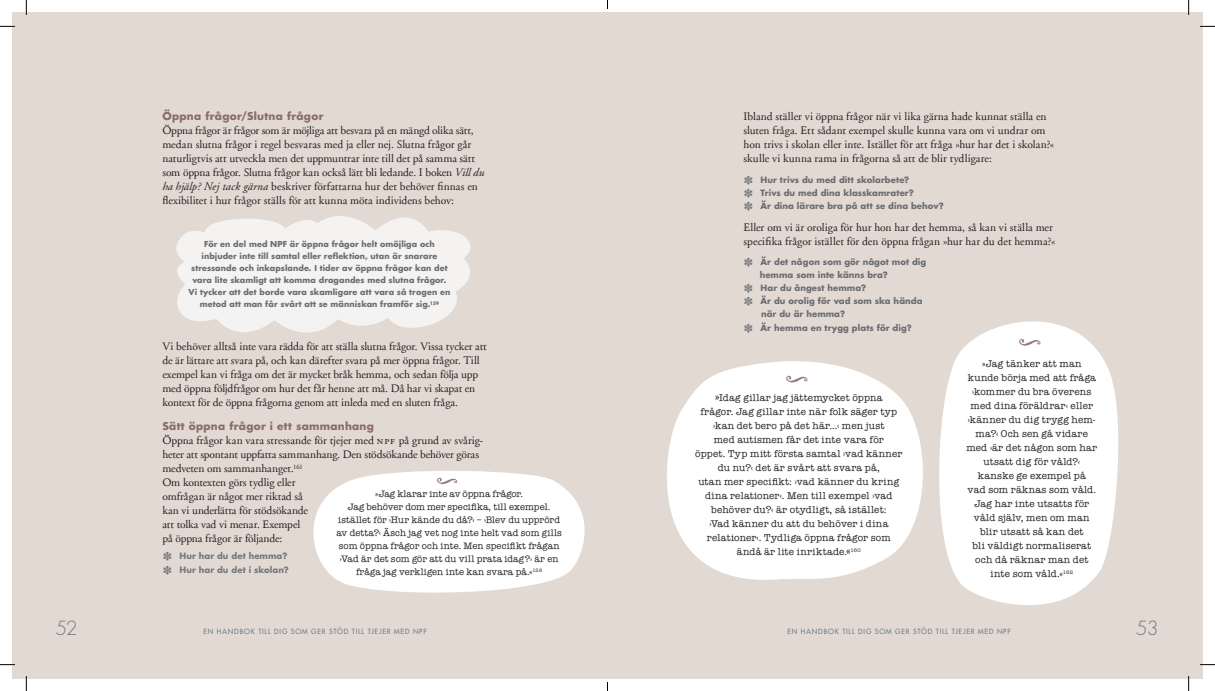
<style>
.page{position:relative;width:1215px;height:691px;background:#fff}
.page>*{position:absolute;margin:0;border:0;box-sizing:border-box;transform-origin:0 0}
.npf_bröd_1{font:20px "Poster Bodoni BT";color:#76787b}
.t1{font:300 19px "Futura Std";color:#707c83}
.npf_bröd_1-2{font:11.5px/14px "Adobe Garamond";letter-spacing:-.005em;color:#231f20}
.npf_bröd_1-3{font:700 10.5px "Futura Std";letter-spacing:.03em;color:#896c6a}
.npf_bröd_1-4{font:10px/14px "American Typewriter";letter-spacing:.02em;color:#231f20;text-align:center}
.npf_bröd_1-5{font:10px "American Typewriter";letter-spacing:.04em;color:#231f20}
.npf_bröd_1-6{font:9.5px/13px "American Typewriter";letter-spacing:.01em;color:#231f20;text-align:center}
.npf_bröd_1-7{font:700 8.5px "Futura Std";letter-spacing:.01em;color:#6c6d70}
.npf_bröd_1-8{font:700 8.5px "Futura Std";letter-spacing:.01em;color:#76787b}
.npf_bröd_1-9{font:700 8px/12px "Futura Std";letter-spacing:.01em;color:#6c6d70;text-align:center}
.t2{font:500 7px "Futura Std";letter-spacing:.105em;color:#707c83}
.npf_bröd_1-10{font:5.2px "American Typewriter";color:#231f20}
.s1{font-family:"Adobe Garamond Italic Os F"}
.s2{font-family:"Adobe Garamond Regular SC"}
.s3{font-size:13px}
</style>
<div class="page">
<div style="left:12px;top:12px;width:595px;height:666px;background:#e2d9d3"></div>
<div style="left:607px;top:12px;width:596px;height:666px;background:#e2d9d3"></div>
<svg style="left:313px;top:471px;width:272px;height:122px;background:#fbf9f9"></svg>
<svg style="left:437px;top:477px;width:20px;height:7px"></svg>
<svg style="left:176px;top:216px;width:295px;height:117px"></svg>
<svg style="left:667px;top:361px;width:256px;height:219px;fill:#fff"></svg>
<svg style="left:786px;top:375px;width:21px;height:7px"></svg>
<svg style="left:939px;top:321px;width:180px;height:284px;background:#faf9f8"></svg>
<svg style="left:1019px;top:339px;width:21px;height:6px"></svg>
<svg style="left:0;top:26px;width:15px;height:1px"></svg>
<svg style="left:1200px;top:26px;width:15px;height:1px"></svg>
<svg style="left:0;top:664px;width:15px;height:1px"></svg>
<svg style="left:1200px;top:664px;width:15px;height:1px"></svg>
<svg style="left:26px;top:0;width:1px;height:15px"></svg>
<svg style="left:26px;top:676px;width:1px;height:14px"></svg>
<svg style="left:1188px;top:0;width:1px;height:15px"></svg>
<svg style="left:1188px;top:676px;width:1px;height:14px"></svg>
<p class="npf_bröd_1-3" style="left:162px;top:109px;width:163px">Öppna frågor/Slutna frågor</p>
<p class="npf_bröd_1-2" style="left:162px;top:124px;width:323px">Öppna frågor är frågor som är möjliga att besvara på en mängd olika sätt, medan slutna frågor i regel besvaras med ja eller nej. Slutna frågor går naturligtvis att utveckla men det uppmuntrar inte till det på samma sätt som öppna frågor. Slutna frågor kan också lätt bli ledande. I boken <span class="s1">Vill du ha hjälp? Nej tack gärna</span> beskriver författarna hur det behöver finnas en flexibilitet i hur frågor ställs för att kunna möta individens behov:</p>
<p class="npf_bröd_1-9" style="left:204px;top:238px;width:232px">För en del med NPF är öppna frågor helt omöjliga och</p>
<p class="npf_bröd_1-9" style="left:202px;top:250px;width:237px">inbjuder inte till samtal eller reflektion, utan är snarare</p>
<p class="npf_bröd_1-9" style="left:189px;top:262px;width:263px">stressande och inkapslande. I tider av öppna frågor kan det vara lite skamligt att komma dragandes med slutna frågor.<br>Vi tycker att det borde vara skamligare att vara så trogen en metod att man får svårt att se människan framför sig.<sup>159</sup></p>
<p class="npf_bröd_1-2" style="left:162px;top:340px;width:326px">Vi behöver alltså inte vara rädda för att ställa slutna frågor. Vissa tycker att de är lättare att svara på, och kan därefter svara på mer öppna frågor. Till exempel kan vi fråga om det är mycket bråk hemma, och sedan följa upp med öppna följdfrågor om hur det får henne att må. Då har vi skapat en kontext för de öppna frågorna genom att inleda med en sluten fråga.</p>
<p class="npf_bröd_1-3" style="left:162px;top:419px;width:213px">Sätt öppna frågor i ett sammanhang</p>
<p class="npf_bröd_1-2" style="left:162px;top:434px;width:322px">Öppna frågor kan vara stressande för tjejer med <span class="s2">npf</span> på grund av svårig&shy;heter att spontant uppfatta sammanhang. Den stödsökande behöver göras medveten om sammanhanget.<sup>161<br></sup>Om kontexten görs tydlig eller</p>
<p class="npf_bröd_1-2" style="left:162px;top:490px;width:142px">omfrågan är något mer riktad så</p>
<p class="npf_bröd_1-2" style="left:162px;top:504px;width:147px">kan vi underlätta för stödsökande</p>
<p class="npf_bröd_1-2" style="left:162px;top:518px;width:139px">att tolka vad vi menar. Exempel</p>
<p class="npf_bröd_1-2" style="left:162px;top:532px;width:121px">på öppna frågor är följande:</p>
<p class="npf_bröd_1" style="left:162px;top:547px;width:11px">*</p>
<p class="npf_bröd_1-8" style="left:179px;top:550px;width:109px">Hur har du det hemma?</p>
<p class="npf_bröd_1" style="left:162px;top:561px;width:11px">*</p>
<p class="npf_bröd_1-8" style="left:179px;top:564px;width:111px">Hur har du det i skolan?</p>
<p class="npf_bröd_1-6" style="left:348px;top:486px;width:204px">»Jag klarar inte av öppna frågor.<br>Jag behöver dom mer specifika, till exempel.</p>
<p class="npf_bröd_1-6" style="left:338px;top:512px;width:223px">istället för ›Hur kände du då?‹ – ›Blev du upprörd</p>
<p class="npf_bröd_1-6" style="left:336px;top:525px;width:227px">av detta?‹ Äsch jag vet nog inte helt vad som gills som öppna frågor och inte. Men specifikt frågan ›Vad är det som gör att du vill prata idag?› är en fråga jag verkligen inte kan svara på.«<sup>158</sup></p>
<p class="npf_bröd_1-2" style="left:744px;top:109px;width:312px">Ibland ställer vi öppna frågor när vi lika gärna hade kunnat ställa en sluten fråga. Ett sådant exempel skulle kunna vara om vi undrar om hon trivs i skolan eller inte. Istället för att fråga »hur har det i skolan?« skulle vi kunna rama in frågorna så att de blir tydligare:</p>
<p class="npf_bröd_1" style="left:744px;top:170px;width:11px">*</p>
<p class="npf_bröd_1-7" style="left:761px;top:174px;width:150px">Hur trivs du med ditt skolarbete?</p>
<p class="npf_bröd_1" style="left:744px;top:183px;width:11px">*</p>
<p class="npf_bröd_1-7" style="left:761px;top:187px;width:155px">Trivs du med dina klasskamrater?</p>
<p class="npf_bröd_1" style="left:744px;top:196px;width:11px">*</p>
<p class="npf_bröd_1-7" style="left:761px;top:200px;width:185px">Är dina lärare bra på att se dina behov?</p>
<p class="npf_bröd_1-2" style="left:744px;top:220px;width:313px">Eller om vi är oroliga för hur hon har det hemma, så kan vi ställa mer specifika frågor istället för den öppna frågan »hur har du det hemma?«</p>
<p class="npf_bröd_1" style="left:744px;top:252px;width:11px">*</p>
<p class="npf_bröd_1-7" style="left:761px;top:256px;width:167px">Är det någon som gör något mot dig</p>
<p class="npf_bröd_1-7" style="left:760px;top:269px;width:130px">hemma som inte känns bra?</p>
<p class="npf_bröd_1" style="left:744px;top:278px;width:11px">*</p>
<p class="npf_bröd_1-7" style="left:761px;top:282px;width:107px">Har du ångest hemma?</p>
<p class="npf_bröd_1" style="left:744px;top:291px;width:11px">*</p>
<p class="npf_bröd_1-7" style="left:761px;top:295px;width:163px">Är du orolig för vad som ska hända</p>
<p class="npf_bröd_1-7" style="left:761px;top:308px;width:86px">när du är hemma?</p>
<p class="npf_bröd_1" style="left:744px;top:318px;width:11px">*</p>
<p class="npf_bröd_1-7" style="left:761px;top:322px;width:153px">Är hemma en trygg plats för dig?</p>
<p class="npf_bröd_1-4" style="left:715px;top:390px;width:169px"><span class="s3">»</span>Idag gillar jag jättemycket öppna</p>
<p class="npf_bröd_1-4" style="left:700px;top:404px;width:198px">frågor. Jag gillar inte när folk säger typ ›kan det bero på det här...‹ men just</p>
<p class="npf_bröd_1-4" style="left:714px;top:432px;width:171px">med autismen får det inte vara för</p>
<p class="npf_bröd_1-4" style="left:695px;top:446px;width:209px">öppet. Typ mitt första samtal ›vad känner du nu?‹ det är svårt att svara på,</p>
<p class="npf_bröd_1-4" style="left:698px;top:474px;width:202px">utan mer specifikt: ›vad känner du kring dina relationer‹. Men till exempel ›vad behöver du?‹ är otydligt, så istället:</p>
<p class="npf_bröd_1-4" style="left:709px;top:516px;width:180px">›Vad känner du att du behöver i dina</p>
<p class="npf_bröd_1-4" style="left:707px;top:530px;width:185px">relationer‹. Tydliga öppna frågor som</p>
<p class="npf_bröd_1-5" style="left:737px;top:544px;width:115px">ändå är lite inriktade.<span class="s3">«</span></p>
<p class="npf_bröd_1-10" style="left:850px;top:546px;width:12px">160</p>
<p class="npf_bröd_1-4" style="left:982px;top:356px;width:101px">»Jag tänker att man</p>
<p class="npf_bröd_1-4" style="left:966px;top:370px;width:132px">kunde börja med att fråga ›kommer du bra överens med dina föräldrar‹ eller ›känner du dig trygg hem&shy;ma?‹ Och sen gå vidare med ›är det någon som har utsatt dig för våld?‹ kanske ge exempel på</p>
<p class="npf_bröd_1-4" style="left:967px;top:482px;width:130px">vad som räknas som våld.</p>
<p class="npf_bröd_1-4" style="left:974px;top:496px;width:117px">Jag har inte utsatts för våld själv, men om man blir utsatt så kan det</p>
<p class="npf_bröd_1-4" style="left:973px;top:538px;width:120px">bli väldigt normaliserat och då räknar man det inte som våld.«<sup>162</sup></p>
<p class="t1" style="left:56px;top:616px;width:24px">52</p>
<p class="t2" style="left:203px;top:626px;width:225px">EN HANDBOK TILL DIG SOM GER STÖD TILL TJEJER MED NPF</p>
<p class="t2" style="left:787px;top:626px;width:225px">EN HANDBOK TILL DIG SOM GER STÖD TILL TJEJER MED NPF</p>
<p class="t1" style="left:1136px;top:616px;width:24px">53</p>
</div>
